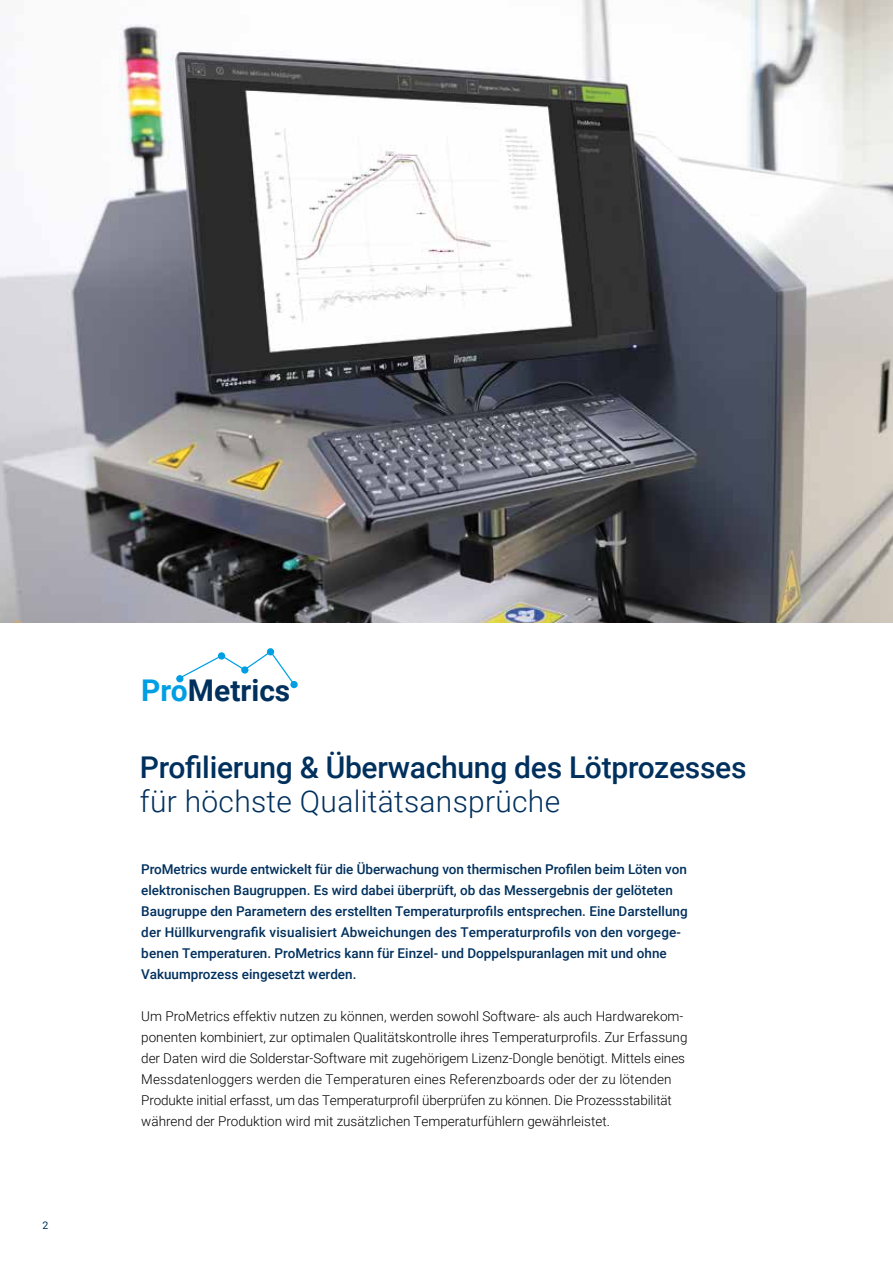
<style>
.page{position:relative;width:893px;height:1263px;background:#fff}
.page>*{position:absolute;margin:0;border:0;box-sizing:border-box;transform-origin:0 0}
.t1{font:500 30px "Roboto";letter-spacing:-.01em;color:#00305d}
.t2{font:300 30px "Roboto";letter-spacing:.01em;color:#00305d}
.t3{font:700 30px "Roboto";color:#00305d}
.t4{font:300 13.5px/21px "Roboto";color:#000}
.t5{font:500 13.5px/21px "Roboto";color:#00305d}
.t6{font:10.5px "Roboto";color:#00305d}
.s1{color:#009fe3}
</style>
<div class="page">
<img style="left:0;top:0;width:893px;height:623px">
<div style="left:176px;top:675px;width:7px;height:7px;background:#009fe3;border-radius:50%"></div>
<svg style="left:179px;top:648px;width:116px;height:35px"></svg>
<div style="left:290px;top:681px;width:8px;height:7px;background:#009fe3;border-radius:50%"></div>
<p class="t6" style="left:43px;top:1218px;width:7px">2</p>
<h1 class="t3" style="left:141px;top:670px;width:151px"><span class="s1">Pro</span>Metrics</h1>
<h1 class="t1" style="left:140px;top:746px;width:608px">Profilierung &amp; Überwachung des Lötprozesses</h1>
<h1 class="t2" style="left:140px;top:780px;width:422px">für höchste Qualitätsansprüche</h1>
<p class="t5" style="left:141px;top:858px;width:548px">ProMetrics wurde entwickelt für die Überwachung von thermischen Profilen beim Löten von elektronischen Baugruppen. Es wird dabei überprüft, ob das Messergebnis der gelöteten Baugruppe den Parametern des erstellten Temperaturprofils entsprechen. Eine Darstellung der Hüllkurvengrafik visualisiert Abweichungen des Temperaturprofils von den vorgege&shy;benen Temperaturen. ProMetrics kann für Einzel- und Doppelspuranlagen mit und ohne Vakuumprozess eingesetzt werden.</p>
<p class="t4" style="left:141px;top:1005px;width:548px">Um ProMetrics effektiv nutzen zu können, werden sowohl Software- als auch Hardwarekom&shy;ponenten kombiniert, zur optimalen Qualitätskontrolle ihres Temperaturprofils. Zur Erfassung der Daten wird die Solderstar-Software mit zugehörigem Lizenz-Dongle benötigt. Mittels eines Messdatenloggers werden die Temperaturen eines Referenzboards oder der zu lötenden Produkte initial erfasst, um das Temperaturprofil überprüfen zu können. Die Prozessstabilität während der Produktion wird mit zusätzlichen Temperaturfühlern gewährleistet.</p>
</div>
